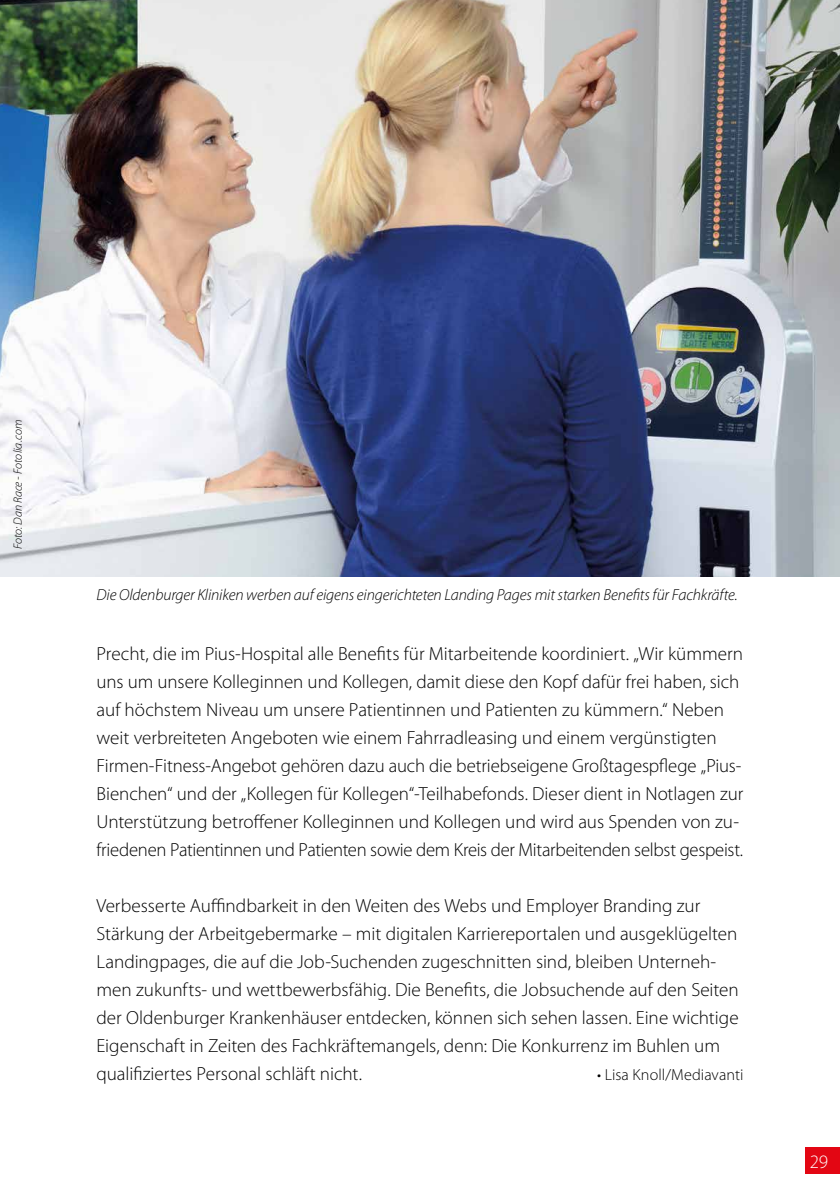
<style>
.page{position:relative;width:840px;height:1191px;background:#fff}
.page>*{position:absolute;margin:0;border:0;box-sizing:border-box;transform-origin:0 0}
.t1{font:300 19px/28px "Myriad Pro";letter-spacing:-.005em;color:#000}
.t2{font:300 19px "Myriad Pro";color:#fff}
.t3{font:italic 300 16px "Myriad Pro";letter-spacing:-.005em;color:#000}
.t4{font:300 16px "Myriad Pro";letter-spacing:.005em;color:#000}
.t5{font:italic 300 12px "Myriad Pro";color:#000}
</style>
<div class="page">
<img style="left:0;top:0;width:839px;height:576px">
<div style="left:805px;top:1147px;width:34px;height:27px;background:#e30613"></div>
<p class="t5" style="left:11px;top:549px;width:131px;rotate:-90deg">Foto: Dan Race - Fotolia.com</p>
<p class="t3" style="left:96px;top:584px;width:642px">Die Oldenburger Kliniken werben auf eigens eingerichteten Landing Pages mit starken Benefits für Fachkräfte.</p>
<p class="t1" style="left:96px;top:639px;width:648px">Precht, die im Pius-Hospital alle Benefits für Mitarbeitende koordiniert. „Wir kümmern uns um unsere Kolleginnen und Kollegen, damit diese den Kopf dafür frei haben, sich auf höchstem Niveau um unsere Patientinnen und Patienten zu kümmern.“ Neben weit verbreiteten Angeboten wie einem Fahrradleasing und einem vergünstigten Firmen-Fitness-Angebot gehören dazu auch die betriebseigene Großtagespflege „Pius-Bienchen“ und der „Kollegen für Kollegen“-Teilhabefonds. Dieser dient in Notlagen zur Unterstützung betroffener Kolleginnen und Kollegen und wird aus Spenden von zu&shy;friedenen Patientinnen und Patienten sowie dem Kreis der Mitarbeitenden selbst gespeist.</p>
<p class="t1" style="left:96px;top:891px;width:643px">Verbesserte Auffindbarkeit in den Weiten des Webs und Employer Branding zur Stärkung der Arbeitgebermarke – mit digitalen Karriereportalen und ausgeklügelten Landingpages, die auf die Job-Suchenden zugeschnitten sind, bleiben Unterneh&shy;men zukunfts- und wettbewerbsfähig. Die Benefits, die Jobsuchende auf den Seiten der Oldenburger Krankenhäuser entdecken, können sich sehen lassen. Eine wichtige Eigenschaft in Zeiten des Fachkräftemangels, denn: Die Konkurrenz im Buhlen um qualifiziertes Personal schläft nicht.</p>
<p class="t4" style="left:597px;top:1065px;width:148px">• Lisa Knoll/Mediavanti</p>
<p class="t2" style="left:809px;top:1150px;width:20px">29</p>
</div>
